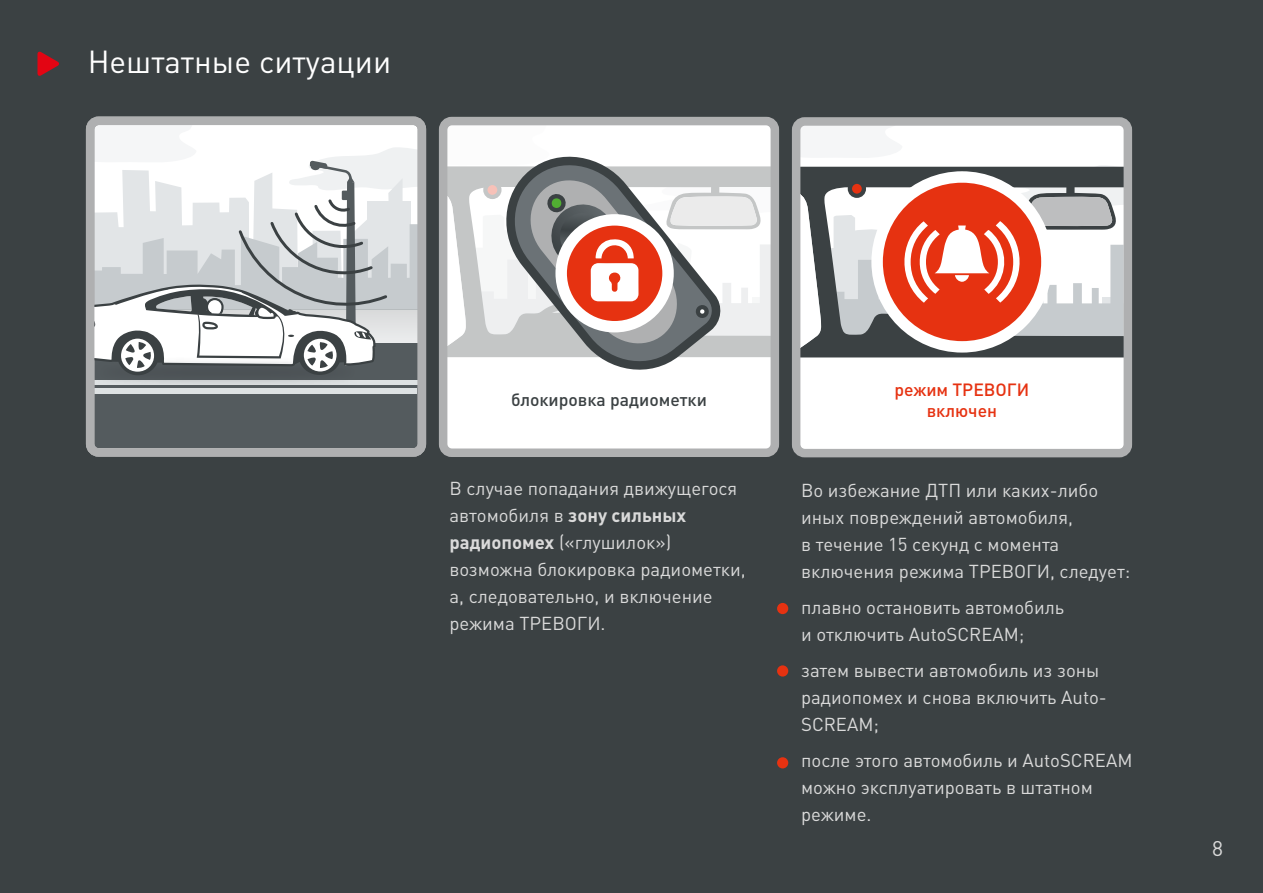
<style>
.page{position:relative;width:1263px;height:893px;background:#3b4143}
.page>*{position:absolute;margin:0;border:0;box-sizing:border-box;transform-origin:0 0}
.t1{font:31.5px "DIN Pro";color:#fff}
.t2{font:21px "DIN Pro";color:#dadada}
.t3{font:18.6px/27px "DIN Pro";color:#dadada}
.t4{font:500 17.55px "DIN Pro";color:#3b4143}
.t5{font:500 17.55px/21px "DIN Pro";color:#e63211;text-align:center}
.s1{font-weight:700}
</style>
<div class="page">
<div style="left:796px;top:121px;width:332px;height:332px;background:#fff"></div>
<div style="left:792px;top:117px;width:340px;height:340px;border:9px solid #afb0b1;border-radius:9px"></div>
<svg style="left:796px;top:124px;width:332px;height:235px"></svg>
<div style="left:94px;top:343px;width:324px;height:105px;background:#545b5e"></div>
<div style="left:94px;top:380px;width:324px;height:5px;background:#d7dadb"></div>
<div style="left:94px;top:388px;width:323px;height:6px;background:#dee2e3"></div>
<div style="left:86px;top:117px;width:340px;height:340px;border:9px solid #afb0b1;border-radius:9px"></div>
<div style="left:443px;top:121px;width:332px;height:332px;background:#fff"></div>
<svg style="left:503px;top:349px;width:226px;height:21px"></svg>
<div style="left:439px;top:117px;width:340px;height:340px;border:9px solid #afb0b1;border-radius:9px"></div>
<svg style="left:447px;top:125px;width:324px;height:224px"></svg>
<svg style="left:37px;top:51px;width:22px;height:25px"></svg>
<svg style="left:88px;top:122px;width:336px;height:253px;background:#d1d3d4"></svg>
<div style="left:777px;top:603px;width:11px;height:11px;background:#e63211;border-radius:50%"></div>
<div style="left:777px;top:665px;width:11px;height:12px;background:#e63211;border-radius:50%"></div>
<div style="left:777px;top:757px;width:11px;height:11px;background:#e63211;border-radius:50%"></div>
<h1 class="t1" style="left:88px;top:40px;width:305px">Нештатные ситуации</h1>
<p class="t4" style="left:511px;top:388px;width:197px">блокировка радиометки</p>
<p class="t5" style="left:894px;top:378px;width:136px">режим ТРЕВОГИ включен</p>
<p class="t3" style="left:449px;top:474px;width:298px">В случае попадания движущегося автомобиля в <span class="s1">зону сильных радиопомех</span> («глушилок») возможна блокировка радиометки, а, следовательно, и включение режима ТРЕВОГИ.</p>
<p class="t3" style="left:801px;top:476px;width:331px">Во избежание ДТП или каких-либо иных повреждений автомобиля,<br>в течение 15 секунд с момента включения режима ТРЕВОГИ, следует:</p>
<p class="t3" style="left:801px;top:593px;width:265px">плавно остановить автомобиль и отключить AutoSCREAM;</p>
<p class="t3" style="left:801px;top:656px;width:307px">затем вывести автомобиль из зоны радиопомех и снова включить Auto-<br>SCREAM;</p>
<p class="t3" style="left:801px;top:746px;width:333px">после этого автомобиль и AutoSCREAM можно эксплуатировать в штатном режиме.</p>
<p class="t2" style="left:1212px;top:834px;width:12px">8</p>
</div>
